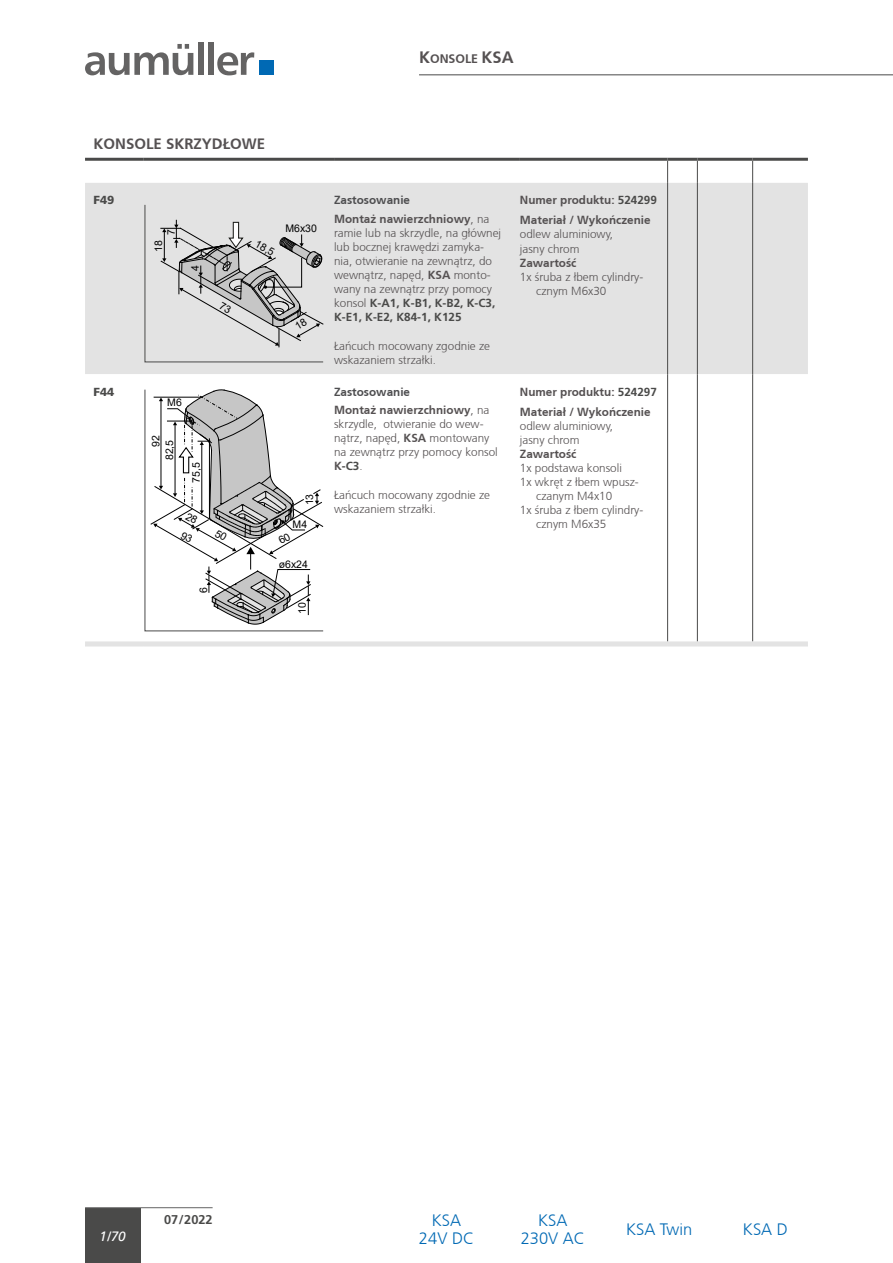
<style>
.page{position:relative;width:893px;height:1263px;background:#fff}
.page>*{position:absolute;margin:0;border:0;box-sizing:border-box;transform-origin:0 0}
.t1{font:300 16.5px/18px "Frutiger CE";color:#0069b4;text-align:center}
.t2{font:700 15px "Frutiger CE";color:#555152}
.t3{font:italic 13.5px "Frutiger LT";color:#fff}
.t4{font:700 12.75px "Frutiger LT Std";color:#4a4a49}
.t5{font:700 12.3px "Frutiger CE";color:#555152}
.t6{font:300 11.7px/14.1px "Frutiger CE";color:#555152}
.t7{font:700 11.7px/18.3px "Frutiger CE";color:#555152}
.t8{font:700 11.7px/14.2px "Frutiger LT Std";color:#4a4a49}
.t9{font:900 11.7px "Frutiger LT Std";color:#4a4a49}
.t10{font:10.5px/18.9px "Arial";color:#000;text-align:center}
.s1{font-size:16.5px}
.s2{color:#4e4e50}
.s3{font-weight:300}
.s4{font-weight:700}
.s5{font-family:"Frutiger CE";font-weight:300;color:#555152}
.s6{font-family:"Frutiger CE";color:#555152}
.s7{font-family:"Frutiger LT Std";color:#4a4a49}
</style>
<div class="page">
<div style="left:85px;top:1208px;width:55px;height:55px;background:#4a4a49"></div>
<hr style="left:419px;top:74px;width:474px;height:1px;background:#4a4a49">
<svg style="left:85px;top:44px;width:108px;height:31px"></svg>
<div style="left:198px;top:43px;width:6px;height:32px;background:#646363"></div>
<div style="left:208px;top:43px;width:6px;height:32px;background:#646363"></div>
<svg style="left:217px;top:52px;width:37px;height:23px"></svg>
<div style="left:259px;top:60px;width:15px;height:15px;background:#0069b4"></div>
<hr style="left:85px;top:1207px;width:128px;height:1px;background:#646363">
<hr style="left:85px;top:158px;width:59px;height:3px;background:#4a4a49">
<hr style="left:144px;top:158px;width:190px;height:3px;background:#4a4a49">
<hr style="left:334px;top:158px;width:186px;height:3px;background:#4a4a49">
<hr style="left:520px;top:158px;width:148px;height:3px;background:#4a4a49">
<hr style="left:668px;top:158px;width:29px;height:3px;background:#4a4a49">
<hr style="left:697px;top:158px;width:56px;height:3px;background:#4a4a49">
<hr style="left:753px;top:158px;width:55px;height:3px;background:#4a4a49">
<svg style="left:85px;top:159px;width:723px;height:24px"></svg>
<div style="left:85px;top:183px;width:723px;height:462px;background:#e3e3e3"></div>
<svg style="left:85px;top:374px;width:723px;height:267px"></svg>
<hr style="left:667px;top:183px;width:1px;height:191px;background:#4a4a49">
<hr style="left:697px;top:183px;width:1px;height:191px;background:#4a4a49">
<hr style="left:752px;top:183px;width:1px;height:191px;background:#4a4a49">
<hr style="left:667px;top:374px;width:1px;height:267px;background:#4a4a49">
<hr style="left:697px;top:374px;width:1px;height:267px;background:#4a4a49">
<hr style="left:752px;top:374px;width:1px;height:267px;background:#4a4a49">
<hr style="left:85px;top:645px;width:59px;height:1px;background:#e3e3e3">
<hr style="left:144px;top:645px;width:190px;height:1px;background:#e3e3e3">
<hr style="left:334px;top:645px;width:186px;height:1px;background:#e3e3e3">
<hr style="left:520px;top:645px;width:148px;height:1px;background:#e3e3e3">
<svg style="left:668px;top:645px;width:29px;height:1px"></svg>
<hr style="left:697px;top:645px;width:56px;height:1px;background:#e3e3e3">
<hr style="left:753px;top:645px;width:55px;height:1px;background:#e3e3e3">
<svg style="left:144px;top:204px;width:180px;height:159px;background:#ccc"></svg>
<svg style="left:144px;top:389px;width:180px;height:243px"></svg>
<p class="t2" style="left:94px;top:135px;width:173px">KONSOLE SKRZYDŁOWE</p>
<p class="t5" style="left:419px;top:52px;width:96px"><span class="s1">K</span>ONSOLE <span class="s1">KSA</span></p>
<p class="t9" style="left:94px;top:193px;width:22px">F49</p>
<p class="t7" style="left:334px;top:191px;width:157px"><span class="s2">Zastosowanie<br></span>Montaż nawierzchniowy<span class="s3">, na</span></p>
<p class="t6" style="left:334px;top:225px;width:169px">ramie lub na skrzydle, na głównej lub bocznej krawędzi zamyka&shy;nia, otwieranie na zewnątrz, do wewnątrz, napęd, <span class="s4">KSA</span> monto&shy;wany na zewnątrz przy pomocy</p>
<p class="t8" style="left:334px;top:296px;width:163px"><span class="s5">konsol</span> K-A1, K-B1, K-B2, K-C3,<br>K-E1, K-E2, K84-1, K125</p>
<p class="t6" style="left:334px;top:338px;width:158px">Łańcuch mocowany zgodnie ze wskazaniem strzałki.</p>
<p class="t10" style="left:285px;top:218px;width:33px">M6x30</p>
<p class="t10" style="left:162px;top:235px;width:7px;rotate:-90deg">7</p>
<p class="t10" style="left:261px;top:234px;width:22px;rotate:29deg">18,5</p>
<p class="t10" style="left:149px;top:252px;width:13px;rotate:-90deg">18</p>
<p class="t10" style="left:185px;top:271px;width:7px;rotate:-90deg">4</p>
<p class="t9" style="left:94px;top:385px;width:22px">F44</p>
<p class="t7" style="left:334px;top:382px;width:157px"><span class="s2">Zastosowanie<br></span>Montaż nawierzchniowy<span class="s3">, na</span></p>
<p class="t6" style="left:334px;top:417px;width:165px">skrzydle, otwieranie do wew&shy;nątrz, napęd, <span class="s4">KSA</span> montowany na zewnątrz przy pomocy konsol</p>
<p class="t8" style="left:334px;top:459px;width:30px"><span class="s6">K</span>-C3<span class="s5">.</span></p>
<p class="t6" style="left:334px;top:487px;width:158px">Łańcuch mocowany zgodnie ze wskazaniem strzałki.</p>
<p class="t10" style="left:167px;top:393px;width:16px">M6</p>
<p class="t10" style="left:146px;top:447px;width:13px;rotate:-90deg">92</p>
<p class="t10" style="left:160px;top:460px;width:22px;rotate:-90deg">82,5</p>
<p class="t10" style="left:187px;top:482px;width:22px;rotate:-90deg">75,5</p>
<p class="t10" style="left:300px;top:505px;width:13px;rotate:-90deg">13</p>
<p class="t10" style="left:191px;top:507px;width:18px;rotate:29deg">28<br>93</p>
<p class="t10" style="left:293px;top:515px;width:16px">M4</p>
<p class="t10" style="left:194px;top:593px;width:7px;rotate:-90deg">6</p>
<p class="t10" style="left:279px;top:555px;width:31px">ø6x24</p>
<p class="t10" style="left:293px;top:614px;width:13px;rotate:-90deg">10</p>
<p class="t7" style="left:520px;top:190px;width:138px;line-height:20.1px">Numer produktu: <span class="s7">524299<br></span>Materiał / Wykończenie</p>
<p class="t6" style="left:520px;top:227px;width:95px">odlew aluminiowy, jasny chrom</p>
<p class="t7" style="left:520px;top:253px;width:58px">Zawartość</p>
<p class="t6" style="left:536px;top:269px;width:109px;text-indent:-16px">1x śruba z łbem cylindry&shy;cznym M6x30</p>
<p class="t7" style="left:520px;top:382px;width:138px;line-height:20.1px">Numer produktu: <span class="s7">524297<br></span>Materiał / Wykończenie</p>
<p class="t6" style="left:520px;top:419px;width:95px">odlew aluminiowy, jasny chrom</p>
<p class="t7" style="left:520px;top:445px;width:58px">Zawartość</p>
<p class="t6" style="left:520px;top:461px;width:104px">1x podstawa konsoli</p>
<p class="t6" style="left:520px;top:475px;width:120px">1x wkręt z łbem wpusz-</p>
<p class="t6" style="left:536px;top:489px;width:78px">czanym M4x10</p>
<p class="t6" style="left:520px;top:503px;width:125px">1x śruba z łbem cylindry-</p>
<p class="t6" style="left:536px;top:517px;width:72px">cznym M6x35</p>
<p class="t3" style="left:100px;top:1229px;width:28px">1/70</p>
<p class="t4" style="left:164px;top:1212px;width:50px">07/2022</p>
<h1 class="t1" style="left:419px;top:1211px;width:57px">KSA<br>24V DC</h1>
<h1 class="t1" style="left:521px;top:1211px;width:66px">KSA<br>230V AC</h1>
<h1 class="t1" style="left:626px;top:1220px;width:68px">KSA Twin</h1>
<h1 class="t1" style="left:743px;top:1220px;width:46px">KSA D</h1>
</div>
